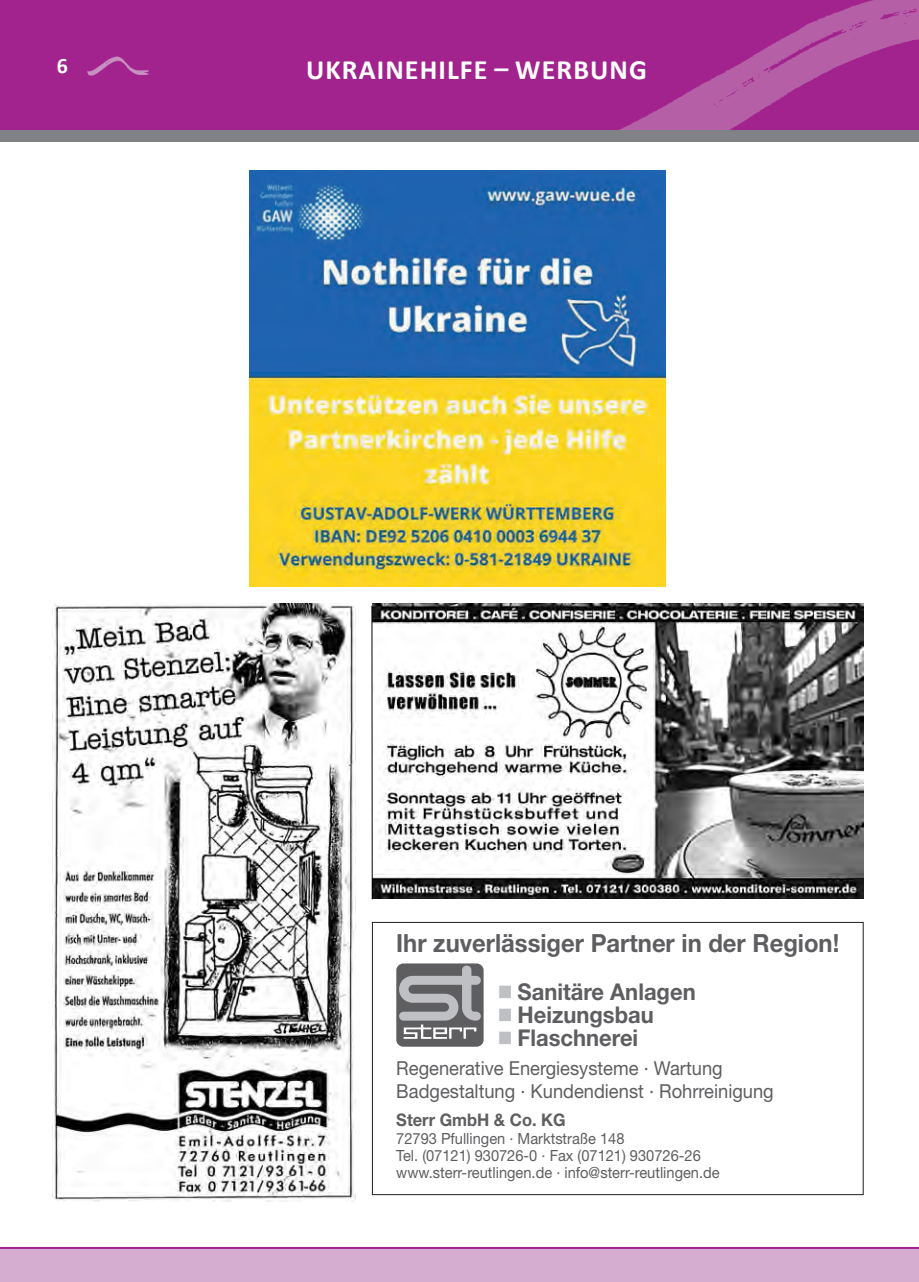
<style>
.page{position:relative;width:919px;height:1282px;background:#fff}
.page>*{position:absolute;margin:0;border:0;box-sizing:border-box;transform-origin:0 0}
.t1{font:700 28px "Calibri";letter-spacing:.04em;color:#fff}
.t2{font:700 25px "Helvetica Neue";color:#5e5e61;scale:.95 1}
.t3{font:700 23.2px "Helvetica Neue";color:#5e5e61;scale:.95 1}
.t4{font:700 22px "Calibri";color:#fff}
.t5{font:19.2px/23.2px "Helvetica Neue";color:#5e5e61;scale:.95 1}
.t6{font:700 17.4px "Helvetica Neue";color:#5e5e61;scale:.95 1}
.t7{font:15.4px/17.4px "Helvetica Neue";color:#5e5e61;scale:.95 1}
</style>
<div class="page">
<div style="left:0;top:0;width:918px;height:130px;background:#a2238e"></div>
<div style="left:0;top:1247px;width:918px;height:34px;background:#d4add0"></div>
<img style="left:619px;top:0;width:299px;height:130px">
<hr style="left:0;top:1246px;width:918px;height:2px;background:#a2238e">
<div style="left:0;top:130px;width:918px;height:12px;background:#808285"></div>
<img style="left:87px;top:56px;width:62px;height:20px">
<img style="left:52px;top:603px;width:303px;height:597px">
<img style="left:372px;top:603px;width:491px;height:295px">
<img style="left:249px;top:170px;width:416px;height:416px">
<div style="left:396px;top:963px;width:87px;height:83px;background:#5e5e61;border-radius:7px"></div>
<svg style="left:399px;top:965px;width:82px;height:73px"></svg>
<div style="left:372px;top:921px;width:491px;height:273px;border:1px solid #231f20"></div>
<hr style="left:371px;top:605px;width:1px;height:294px;background:#000">
<h3 class="t4" style="left:57px;top:50px;width:13px">6</h3>
<h1 class="t1" style="left:306px;top:50px;width:342px">UKRAINEHILFE – WERBUNG</h1>
<h2 class="t2" style="left:396px;top:927px;width:468px">Ihr zuverlässiger Partner in der Region!</h2>
<h3 class="t3" style="left:498px;top:976px;width:209px"><sup>■</sup> Sanitäre Anlagen</h3>
<h3 class="t3" style="left:498px;top:999px;width:165px"><sup>■</sup> Heizungsbau</h3>
<h3 class="t3" style="left:498px;top:1023px;width:148px"><sup>■</sup> Flaschnerei</h3>
<p class="t5" style="left:396px;top:1056px;width:399px">Regenerative Energiesysteme · Wartung<br>Badgestaltung · Kundendienst · Rohrreinigung</p>
<p class="t6" style="left:396px;top:1109px;width:180px">Sterr GmbH &amp; Co. KG</p>
<p class="t7" style="left:396px;top:1129px;width:342px">72793 Pfullingen · Marktstraße 148<br>Tel. (07121) 930726-0 · Fax (07121) 930726-26 www.sterr-reutlingen.de · info@sterr-reutlingen.de</p>
</div>
